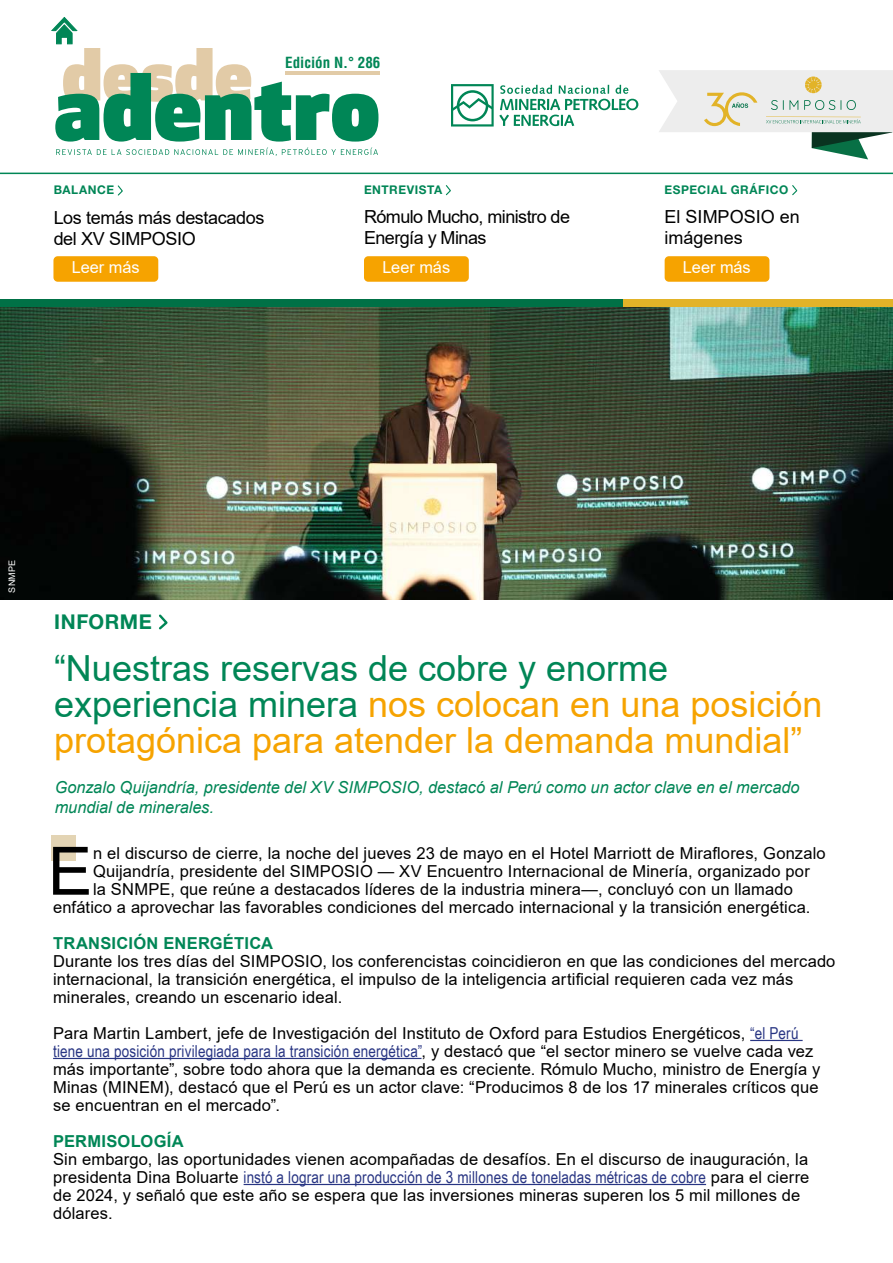
<style>
.page{position:relative;width:893px;height:1263px;background:#fff}
.page>*{position:absolute;margin:0;border:0;box-sizing:border-box;transform-origin:0 0}
.t1{font:66.75px "Arial";color:#000}
.t2{font:36px/36px "Arial";color:#f6a300}
.t3{font:700 20.4px "Helvetica Neue LT Std";letter-spacing:.025em;color:#008656}
.t4{font:18px/21px "Arial";letter-spacing:-.02em;color:#000}
.t5{font:18px/21px "Arial";color:#000}
.t6{font:16.5px/18px "Arial";letter-spacing:.01em;color:#000}
.t7{font:16.5px "Arial Narrow";letter-spacing:.01em;color:#283583}
.t8{font:italic 16.5px/20.2px "Arial";color:#008656}
.t9{font:700 16.5px "Arial";letter-spacing:.015em;color:#008656}
.t10{font:16.5px "Arial";color:#fff}
.t11{font:700 condensed 15px "Helvetica LT Std";color:#008656}
.t12{font:700 12px "Helvetica Neue LT Std";letter-spacing:.045em;color:#008656}
.t13{font:9px "Arial";letter-spacing:.025em;color:#fff}
.s1{color:#008656}
.s2{font-family:"Arial Narrow";color:#283583}
.s3{font-family:"Arial";color:#000}
</style>
<div class="page">
<div style="left:51px;top:835px;width:25px;height:26px;background:#e3d4b4"></div>
<hr style="left:750px;top:1040px;width:53px;height:1px;background:#283583">
<hr style="left:53px;top:1058px;width:369px;height:1px;background:#283583">
<hr style="left:244px;top:1184px;width:462px;height:1px;background:#283583">
<img style="left:0;top:307px;width:893px;height:293px">
<svg style="left:159px;top:614px;width:9px;height:16px"></svg>
<div style="left:53px;top:256px;width:105px;height:26px;background:#f6a300;border-radius:4px"></div>
<hr style="left:0;top:173px;width:893px;height:1px;background:#008656">
<svg style="left:451px;top:84px;width:187px;height:43px"></svg>
<svg style="left:445px;top:185px;width:6px;height:11px"></svg>
<svg style="left:792px;top:185px;width:6px;height:11px"></svg>
<div style="left:364px;top:256px;width:105px;height:26px;background:#f6a300;border-radius:4px"></div>
<div style="left:665px;top:256px;width:104px;height:26px;background:#f6a300;border-radius:4px"></div>
<svg style="left:117px;top:185px;width:6px;height:11px"></svg>
<svg style="left:659px;top:70px;width:234px;height:89px"></svg>
<hr style="left:285px;top:71px;width:95px;height:3px;background:#e2cba7">
<svg style="left:56px;top:148px;width:322px;height:8px"></svg>
<svg style="left:51px;top:17px;width:327px;height:125px"></svg>
<div style="left:0;top:299px;width:623px;height:8px;background:#007146"></div>
<div style="left:623px;top:299px;width:270px;height:8px;background:#e2b328"></div>
<p class="t11" style="left:285px;top:53px;width:97px">Edición N.° 286</p>
<p class="t12" style="left:54px;top:183px;width:62px">BALANCE</p>
<p class="t12" style="left:364px;top:182px;width:80px">ENTREVISTA</p>
<p class="t12" style="left:665px;top:182px;width:125px">ESPECIAL GRÁFICO</p>
<p class="t4" style="left:54px;top:207px;width:212px">Los temás más destacados del XV SIMPOSIO</p>
<p class="t4" style="left:364px;top:206px;width:208px">Rómulo Mucho, ministro de<br>Energía y Minas</p>
<p class="t5" style="left:665px;top:206px;width:137px">El SIMPOSIO en imágenes</p>
<p class="t10" style="left:72px;top:256px;width:69px">Leer más</p>
<p class="t10" style="left:382px;top:256px;width:69px">Leer más</p>
<p class="t10" style="left:683px;top:256px;width:69px">Leer más</p>
<p class="t13" style="left:6px;top:593px;width:34px;rotate:-90deg">SNMPE</p>
<p class="t3" style="left:54px;top:609px;width:99px">INFORME</p>
<h2 class="t2" style="left:54px;top:650px;width:770px"><span class="s1">“Nuestras reservas de cobre y enorme experiencia minera</span> nos colocan en una posición protagónica para atender la demanda mundial”</h2>
<p class="t8" style="left:55px;top:777px;width:746px">Gonzalo Quijandría, presidente del XV SIMPOSIO, destacó al Perú como un actor clave en el mercado mundial de minerales.</p>
<h1 class="t1" style="left:48px;top:825px;width:46px">E</h1>
<p class="t6" style="left:93px;top:844px;width:734px">n el discurso de cierre, la noche del jueves 23 de mayo en el Hotel Marriott de Miraflores, Gonzalo</p>
<p class="t6" style="left:93px;top:862px;width:718px">Quijandría, presidente del SIMPOSIO — XV Encuentro Internacional de Minería, organizado por</p>
<p class="t6" style="left:93px;top:880px;width:701px">la SNMPE, que reúne a destacados líderes de la industria minera—, concluyó con un llamado</p>
<p class="t6" style="left:53px;top:898px;width:759px">enfático a aprovechar las favorables condiciones del mercado internacional y la transición energética.</p>
<p class="t9" style="left:53px;top:931px;width:221px">TRANSICIÓN ENERGÉTICA</p>
<p class="t6" style="left:53px;top:952px;width:784px">Durante los tres días del SIMPOSIO, los conferencistas coincidieron en que las condiciones del mercado internacional, la transición energética, el impulso de la inteligencia artificial requieren cada vez más minerales, creando un escenario ideal.</p>
<p class="t6" style="left:53px;top:1024px;width:747px">Para Martin Lambert, jefe de Investigación del Instituto de Oxford para Estudios Energéticos, <span class="s2">“el Perú</span></p>
<p class="t7" style="left:53px;top:1039px;width:762px">tiene una posición privilegiada para la transición energética”<span class="s3">, y destacó que “el sector minero se vuelve cada vez</span></p>
<p class="t6" style="left:53px;top:1060px;width:769px;text-align:justify">más importante”, sobre todo ahora que la demanda es creciente. Rómulo Mucho, ministro de Energía y Minas (MINEM), destacó que el Perú es un actor clave: “Producimos 8 de los 17 minerales críticos que se encuentran en el mercado”.</p>
<p class="t9" style="left:53px;top:1129px;width:132px">PERMISOLOGÍA</p>
<p class="t6" style="left:53px;top:1150px;width:757px">Sin embargo, las oportunidades vienen acompañadas de desafíos. En el discurso de inauguración, la</p>
<p class="t7" style="left:53px;top:1165px;width:758px"><span class="s3">presidenta Dina Boluarte</span> instó a lograr una producción de 3 millones de toneladas métricas de cobre <span class="s3">para el cierre</span></p>
<p class="t6" style="left:53px;top:1186px;width:749px">de 2024, y señaló que este año se espera que las inversiones mineras superen los 5 mil millones de dólares.</p>
</div>
